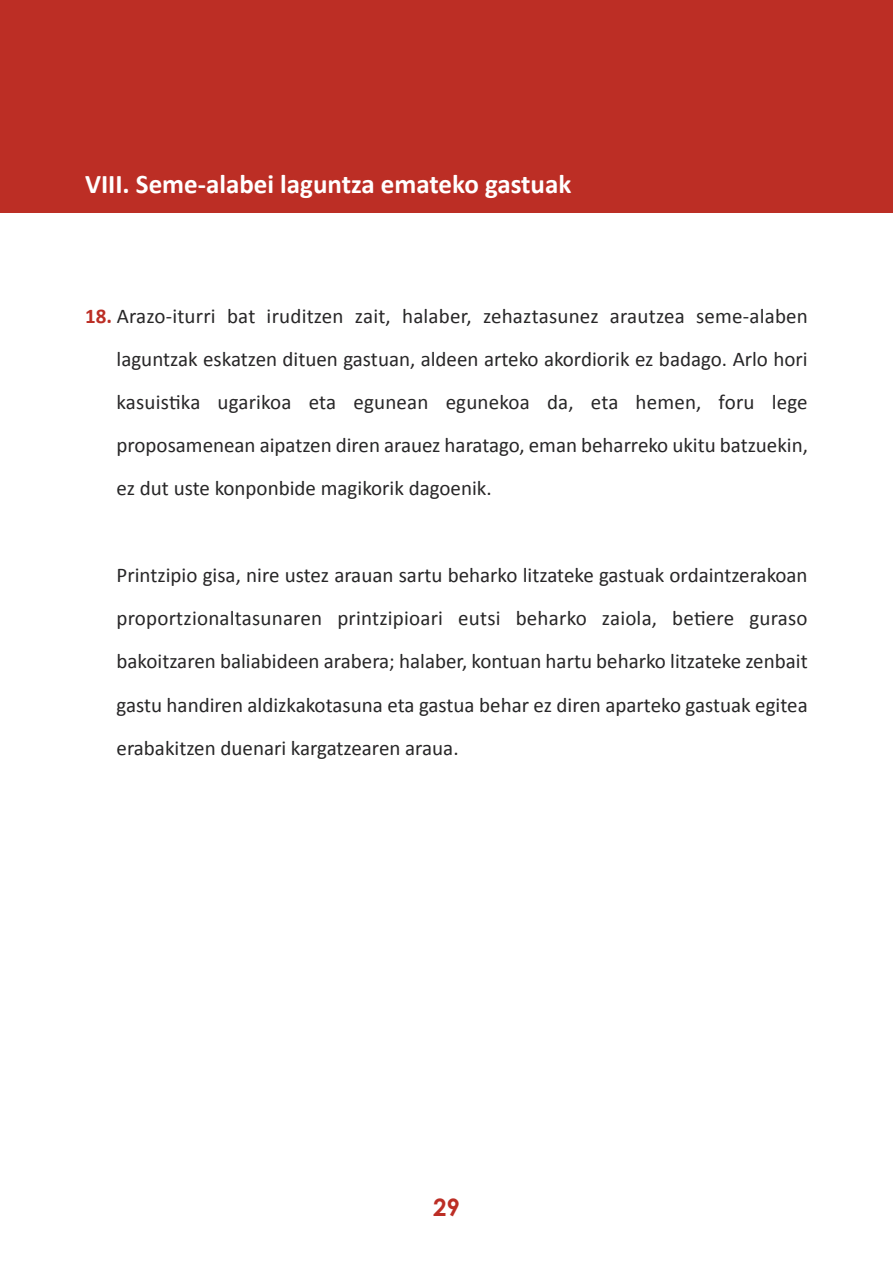
<style>
.page{position:relative;width:893px;height:1263px;background:#fff}
.page>*{position:absolute;margin:0;border:0;box-sizing:border-box;transform-origin:0 0}
.t1{font:700 27px "Calibri";color:#fff}
.t2{font:700 24px "Century Gothic";color:#bc2e25}
.t3{font:21px/43.2px "Calibri";color:#272627;text-align:justify}
.s1{font-weight:700;color:#bc2e25}
</style>
<div class="page">
<div style="left:0;top:0;width:893px;height:213px;background:#bc2e25"></div>
<h2 class="t1" style="left:85px;top:167px;width:488px">VIII. Seme-alabei laguntza emateko gastuak</h2>
<p class="t3" style="left:117px;top:294px;width:693px;text-indent:-32px"><span class="s1">18.</span> Arazo-iturri bat iruditzen zait, halaber, zehaztasunez arautzea seme-alaben laguntzak eskatzen dituen gastuan, aldeen arteko akordiorik ez badago. Arlo hori kasuistika ugarikoa eta egunean egunekoa da, eta hemen, foru lege proposamenean aipatzen diren arauez haratago, eman beharreko ukitu batzuekin, ez dut uste konponbide magikorik dagoenik.</p>
<p class="t3" style="left:117px;top:553px;width:693px">Printzipio gisa, nire ustez arauan sartu beharko litzateke gastuak ordaintzerakoan proportzionaltasunaren printzipioari eutsi beharko zaiola, betiere guraso bakoitzaren baliabideen arabera; halaber, kontuan hartu beharko litzateke zenbait gastu handiren aldizkakotasuna eta gastua behar ez diren aparteko gastuak egitea erabakitzen duenari kargatzearen araua.</p>
<p class="t2" style="left:433px;top:1192px;width:28px">29</p>
</div>
